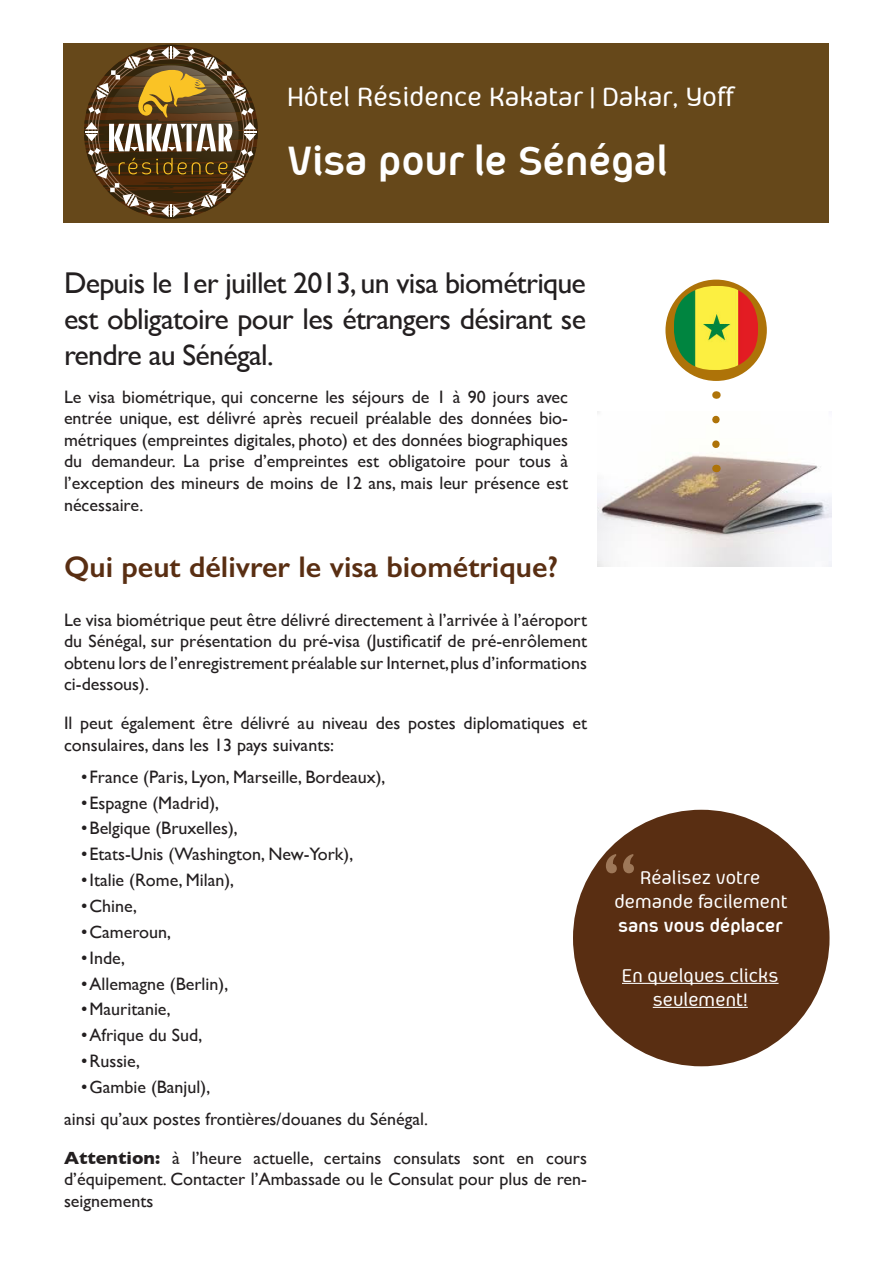
<style>
.page{position:relative;width:893px;height:1263px;background:#fff}
.page>*{position:absolute;margin:0;border:0;box-sizing:border-box;transform-origin:0 0}
.t1{font:600 69px "Gill Sans";color:#9e7859}
.t2{font:700 46.5px "Aeroportal";color:#fff}
.t3{font:30px/36px "Gill Sans";letter-spacing:-.025em;color:#231f20;text-align:justify}
.t4{font:600 30px "Gill Sans";color:#592e12}
.t5{font:500 30px "Aeroportal";color:#fff}
.t6{font:500 21px/24px "Aeroportal";color:#fff;text-align:center}
.t7{font:700 21px "Aeroportal";color:#fff}
.t8{font:18px/21.6px "Gill Sans";color:#231f20;text-align:justify}
.s1{font-weight:700}
</style>
<div class="page">
<div style="left:665px;top:280px;width:102px;height:101px;background:#ae7308;border-radius:50%"></div>
<div style="left:64px;top:43px;width:765px;height:180px;background:#66481a"></div>
<img style="left:674px;top:286px;width:84px;height:84px">
<div style="left:573px;top:810px;width:256px;height:256px;background:#592e12;border-radius:50%"></div>
<hr style="left:622px;top:983px;width:156px;height:1px;background:#fff">
<hr style="left:653px;top:1007px;width:95px;height:1px;background:#fff">
<img style="left:598px;top:411px;width:233px;height:155px">
<svg style="left:712px;top:419px;width:8px;height:37px"></svg>
<svg style="left:84px;top:45px;width:174px;height:174px"></svg>
<h3 class="t5" style="left:287px;top:82px;width:448px">Hôtel Résidence Kakatar | Dakar, Yoff</h3>
<h2 class="t2" style="left:287px;top:136px;width:382px">Visa pour le Sénégal</h2>
<h3 class="t3" style="left:64px;top:264px;width:523px">Depuis le 1er juillet 2013, un visa biométrique est obligatoire pour les étrangers désirant se rendre au Sénégal.</h3>
<p class="t8" style="left:64px;top:385px;width:505px">Le visa biométrique, qui concerne les séjours de 1 à 90 jours avec entrée unique, est délivré après recueil préalable des données bio&shy;métriques (empreintes digitales, photo) et des données biographiques du demandeur. La prise d’empreintes est obligatoire pour tous à l’exception des mineurs de moins de 12 ans, mais leur présence est nécessaire.</p>
<h3 class="t4" style="left:64px;top:549px;width:496px">Qui peut délivrer le visa biométrique?</h3>
<p class="t8" style="left:64px;top:608px;width:525px">Le visa biométrique peut être délivré directement à l’arrivée à l’aéroport du Sénégal, sur présentation du pré-visa (Justificatif de pré-enrôlement obtenu lors de l’enregistrement préalable sur Internet, plus d’informations ci-dessous).</p>
<p class="t8" style="left:64px;top:712px;width:524px">Il peut également être délivré au niveau des postes diplomatiques et consulaires, dans les 13 pays suivants:</p>
<p class="t8" style="left:81px;top:766px;width:306px">• France (Paris, Lyon, Marseille, Bordeaux),</p>
<p class="t8" style="left:81px;top:791px;width:140px">•Espagne (Madrid),</p>
<p class="t8" style="left:81px;top:817px;width:158px">•Belgique (Bruxelles),</p>
<p class="t8" style="left:81px;top:843px;width:274px">•Etats-Unis (Washington, New-York),</p>
<p class="t8" style="left:81px;top:869px;width:155px">•Italie (Rome, Milan),</p>
<p class="t8" style="left:81px;top:895px;width:58px">•Chine,</p>
<p class="t8" style="left:81px;top:921px;width:91px">•Cameroun,</p>
<p class="t8" style="left:81px;top:947px;width:46px">•Inde,</p>
<p class="t8" style="left:81px;top:972px;width:149px">•Allemagne (Berlin),</p>
<p class="t8" style="left:81px;top:998px;width:91px">•Mauritanie,</p>
<p class="t8" style="left:81px;top:1024px;width:123px">•Afrique du Sud,</p>
<p class="t8" style="left:81px;top:1050px;width:61px">•Russie,</p>
<p class="t8" style="left:64px;top:1070px;width:365px;line-height:32.2px;text-indent:17px">•Gambie (Banjul),<br>ainsi qu’aux postes frontières/douanes du Sénégal.</p>
<p class="t8" style="left:64px;top:1147px;width:524px"><span class="s1">Attention:</span> à l’heure actuelle, certains consulats sont en cours d’équipement. Contacter l’Ambassade ou le Consulat pour plus de ren&shy;seignements</p>
<h1 class="t1" style="left:603px;top:836px;width:36px">“</h1>
<p class="t6" style="left:614px;top:865px;width:175px">Réalisez votre demande facilement</p>
<p class="t7" style="left:618px;top:915px;width:166px">sans vous déplacer</p>
<p class="t6" style="left:622px;top:963px;width:158px">En quelques clicks seulement!</p>
</div>
